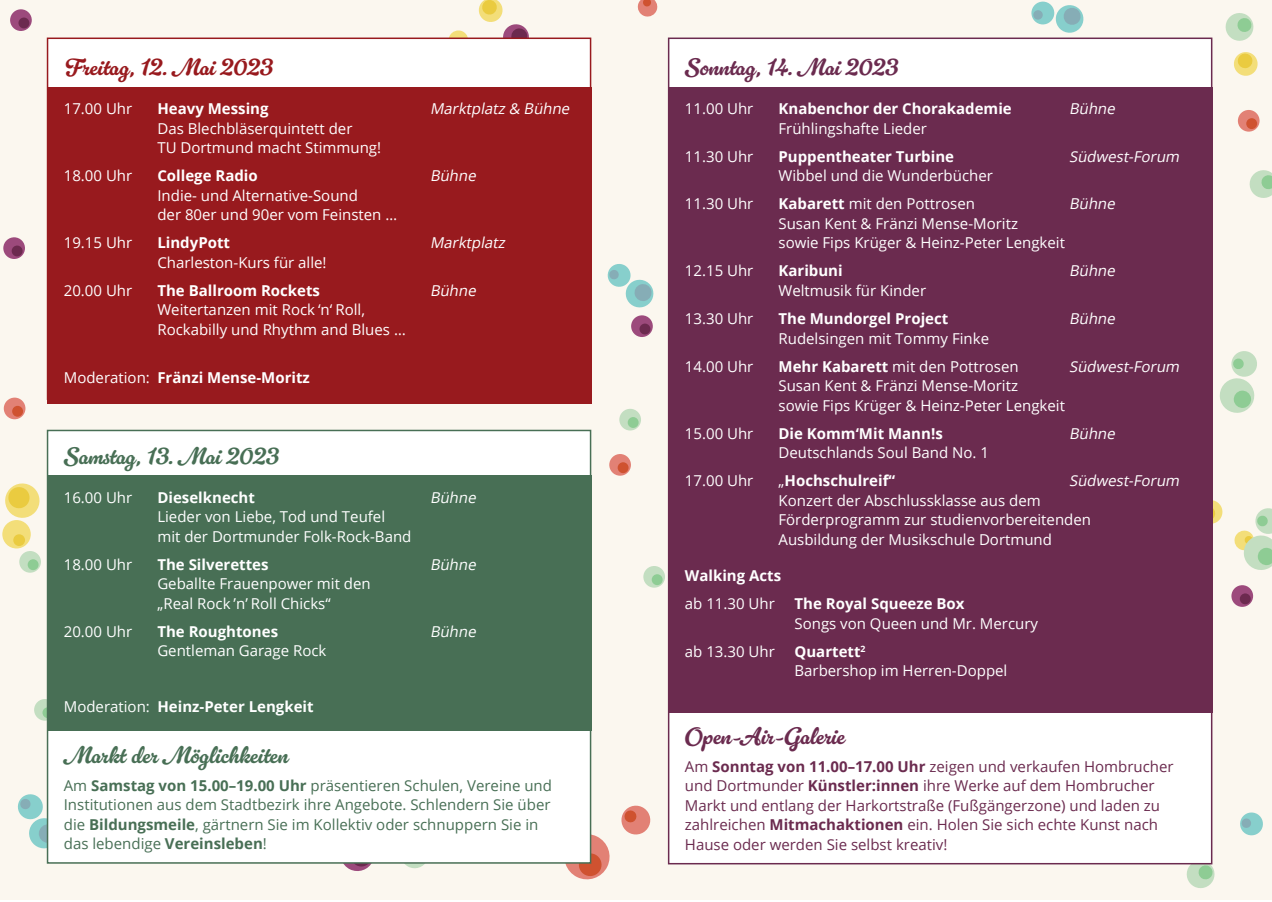
<style>
.page{position:relative;width:1272px;height:902px;background:#fff}
.page>*{position:absolute;margin:0;border:0;box-sizing:border-box;transform-origin:0 0}
.t1{font:24px "Gelato Luxe";color:#486f55}
.t2{font:24px "Gelato Luxe";color:#6b2b4f}
.t3{font:24px "Gelato Luxe";color:#981a1e}
.t4{font:15px/19.5px "Open Sans";color:#fff}
.t5{font:700 15px "Open Sans";color:#fff}
.t6{font:15px/19.5px "Open Sans";color:#6b2b4f}
.t7{font:15px/19.5px "Open Sans";color:#486f55}
.t8{font:italic 15px "Open Sans";color:#fff}
.s1{font-weight:400}
.s2{font-weight:700}
</style>
<div class="page">
<div style="left:0;top:0;width:1271px;height:899px;background:#fbf7ef"></div>
<svg style="left:5px;top:483px;width:35px;height:35px"></svg>
<div style="left:2px;top:520px;width:29px;height:28px;background:#f3de79;border-radius:50%"></div>
<div style="left:13px;top:534px;width:12px;height:12px;background:#eacb40;border-radius:50%"></div>
<svg style="left:1212px;top:498px;width:11px;height:27px"></svg>
<svg style="left:447px;top:30px;width:22px;height:8px"></svg>
<svg style="left:1234px;top:52px;width:24px;height:24px"></svg>
<svg style="left:302px;top:863px;width:74px;height:8px"></svg>
<svg style="left:477px;top:0;width:53px;height:38px"></svg>
<div style="left:631px;top:315px;width:22px;height:22px;background:#9c4a7c;border-radius:50%"></div>
<div style="left:639px;top:323px;width:11px;height:11px;background:#6c2a4f;border-radius:50%"></div>
<div style="left:1231px;top:585px;width:22px;height:22px;background:#9c4a7c;border-radius:50%"></div>
<div style="left:1239px;top:593px;width:11px;height:11px;background:#6c2a4f;border-radius:50%"></div>
<div style="left:10px;top:9px;width:22px;height:22px;background:#9c4a7c;border-radius:50%"></div>
<div style="left:18px;top:17px;width:11px;height:12px;background:#6c2a4f;border-radius:50%"></div>
<div style="left:3px;top:237px;width:22px;height:22px;background:#9c4a7c;border-radius:50%"></div>
<div style="left:12px;top:245px;width:11px;height:11px;background:#6c2a4f;border-radius:50%"></div>
<svg style="left:1219px;top:351px;width:38px;height:62px"></svg>
<div style="left:619px;top:408px;width:22px;height:22px;background:#c3dec1;border-radius:50%"></div>
<div style="left:627px;top:417px;width:11px;height:11px;background:#8ecc94;border-radius:50%"></div>
<div style="left:19px;top:550px;width:22px;height:23px;background:#c3dec1;border-radius:50%"></div>
<div style="left:28px;top:559px;width:11px;height:11px;background:#8ecc94;border-radius:50%"></div>
<svg style="left:399px;top:863px;width:31px;height:6px"></svg>
<svg style="left:1184px;top:858px;width:31px;height:30px"></svg>
<svg style="left:1225px;top:13px;width:29px;height:28px"></svg>
<svg style="left:621px;top:805px;width:30px;height:30px"></svg>
<svg style="left:561px;top:830px;width:49px;height:50px"></svg>
<svg style="left:637px;top:0;width:21px;height:17px"></svg>
<div style="left:609px;top:454px;width:22px;height:22px;background:#e28175;border-radius:50%"></div>
<div style="left:617px;top:462px;width:11px;height:11px;background:#cf5230;border-radius:50%"></div>
<div style="left:1237px;top:110px;width:22px;height:22px;background:#e28175;border-radius:50%"></div>
<div style="left:1246px;top:118px;width:11px;height:11px;background:#cf5230;border-radius:50%"></div>
<div style="left:4px;top:397px;width:22px;height:22px;background:#e28175;border-radius:50%"></div>
<div style="left:12px;top:406px;width:11px;height:11px;background:#cf5230;border-radius:50%"></div>
<svg style="left:607px;top:264px;width:47px;height:44px"></svg>
<svg style="left:1240px;top:812px;width:23px;height:24px"></svg>
<svg style="left:17px;top:792px;width:30px;height:56px"></svg>
<svg style="left:1054px;top:5px;width:30px;height:28px"></svg>
<div style="left:1031px;top:1px;width:23px;height:24px;background:#87cfcc;border-radius:50%"></div>
<div style="left:1033px;top:10px;width:9px;height:10px;background:#86adb6;border-radius:50%"></div>
<svg style="left:1234px;top:508px;width:37px;height:62px"></svg>
<div style="left:643px;top:565px;width:22px;height:22px;background:#c3dec1;border-radius:50%"></div>
<div style="left:651px;top:574px;width:11px;height:11px;background:#8ecc94;border-radius:50%"></div>
<div style="left:34px;top:698px;width:22px;height:22px;background:#c3dec1;border-radius:50%"></div>
<svg style="left:42px;top:707px;width:11px;height:11px"></svg>
<svg style="left:1249px;top:170px;width:22px;height:28px"></svg>
<div style="left:668px;top:38px;width:544px;height:826px;background:#fff;border:2px solid #6b2b4f"></div>
<div style="left:47px;top:38px;width:544px;height:362px;background:#fff;border:2px solid #981a1e"></div>
<div style="left:47px;top:429px;width:544px;height:434px;background:#fff;border:2px solid #486f55"></div>
<div style="left:47px;top:87px;width:544px;height:317px;background:#981a1e"></div>
<div style="left:47px;top:475px;width:544px;height:255px;background:#486f55"></div>
<div style="left:668px;top:87px;width:544px;height:625px;background:#6b2b4f"></div>
<h1 class="t3" style="left:64px;top:53px;width:211px">Freitag, 12. Mai 2023</h1>
<p class="t4" style="left:64px;top:99px;width:70px">17.00 Uhr</p>
<p class="t5" style="left:157px;top:98px;width:113px">Heavy Messing</p>
<p class="t8" style="left:430px;top:99px;width:144px">Marktplatz &amp; Bühne</p>
<p class="t4" style="left:157px;top:118px;width:225px">Das Blechbläserquintett der<br>TU Dortmund macht Stimmung!</p>
<p class="t4" style="left:64px;top:166px;width:70px">18.00 Uhr</p>
<p class="t5" style="left:157px;top:165px;width:102px">College Radio</p>
<p class="t8" style="left:430px;top:166px;width:51px">Bühne</p>
<p class="t4" style="left:157px;top:185px;width:241px">Indie- und Alternative-Sound<br>der 80er und 90er vom Feinsten …</p>
<p class="t4" style="left:64px;top:233px;width:70px">19.15 Uhr</p>
<p class="t5" style="left:157px;top:232px;width:74px">LindyPott</p>
<p class="t8" style="left:430px;top:233px;width:80px">Marktplatz</p>
<p class="t4" style="left:157px;top:252px;width:171px">Charleston-Kurs für alle!</p>
<p class="t4" style="left:64px;top:280px;width:70px">20.00 Uhr</p>
<p class="t5" style="left:157px;top:280px;width:164px">The Ballroom Rockets</p>
<p class="t8" style="left:430px;top:280px;width:51px">Bühne</p>
<p class="t4" style="left:157px;top:300px;width:250px">Weitertanzen mit Rock ‘n‘ Roll,<br>Rockabilly und Rhythm and Blues …</p>
<p class="t5" style="left:64px;top:366px;width:247px"><span class="s1">Moderation:</span> Fränzi Mense-Moritz</p>
<h1 class="t1" style="left:64px;top:441px;width:217px">Samstag, 13. Mai 2023</h1>
<p class="t4" style="left:64px;top:487px;width:70px">16.00 Uhr</p>
<p class="t5" style="left:157px;top:486px;width:99px">Dieselknecht</p>
<p class="t8" style="left:430px;top:487px;width:51px">Bühne</p>
<p class="t4" style="left:157px;top:506px;width:255px">Lieder von Liebe, Tod und Teufel mit der Dortmunder Folk-Rock-Band</p>
<p class="t4" style="left:64px;top:554px;width:70px">18.00 Uhr</p>
<p class="t5" style="left:157px;top:553px;width:113px">The Silverettes</p>
<p class="t8" style="left:430px;top:554px;width:51px">Bühne</p>
<p class="t4" style="left:157px;top:573px;width:215px">Geballte Frauenpower mit den „Real Rock ’n’ Roll Chicks“</p>
<p class="t4" style="left:64px;top:621px;width:70px">20.00 Uhr</p>
<p class="t5" style="left:157px;top:620px;width:122px">The Roughtones</p>
<p class="t8" style="left:430px;top:621px;width:51px">Bühne</p>
<p class="t4" style="left:157px;top:640px;width:171px">Gentleman Garage Rock</p>
<p class="t5" style="left:64px;top:696px;width:251px"><span class="s1">Moderation:</span> Heinz-Peter Lengkeit</p>
<h1 class="t1" style="left:64px;top:740px;width:226px">Markt der Möglichkeiten</h1>
<p class="t7" style="left:64px;top:775px;width:489px">Am <span class="s2">Samstag von 15.00–19.00 Uhr</span> präsentieren Schulen, Vereine und Institutionen aus dem Stadtbezirk ihre Angebote. Schlendern Sie über die <span class="s2">Bildungsmeile</span>, gärtnern Sie im Kollektiv oder schnuppern Sie in das lebendige <span class="s2">Vereinsleben</span>!</p>
<h1 class="t2" style="left:685px;top:53px;width:215px">Sonntag, 14. Mai 2023</h1>
<p class="t4" style="left:685px;top:99px;width:70px">11.00 Uhr</p>
<p class="t5" style="left:778px;top:98px;width:235px">Knabenchor der Chorakademie</p>
<p class="t8" style="left:1069px;top:99px;width:51px">Bühne</p>
<p class="t4" style="left:778px;top:118px;width:150px">Frühlingshafte Lieder</p>
<p class="t4" style="left:685px;top:146px;width:70px">11.30 Uhr</p>
<p class="t5" style="left:778px;top:146px;width:177px">Puppentheater Turbine</p>
<p class="t8" style="left:1069px;top:146px;width:115px">Südwest-Forum</p>
<p class="t4" style="left:778px;top:166px;width:216px">Wibbel und die Wunderbücher</p>
<p class="t4" style="left:685px;top:194px;width:70px">11.30 Uhr</p>
<p class="t4" style="left:778px;top:194px;width:198px"><span class="s2">Kabarett</span> mit den Pottrosen</p>
<p class="t8" style="left:1069px;top:194px;width:51px">Bühne</p>
<p class="t4" style="left:778px;top:213px;width:288px">Susan Kent &amp; Fränzi Mense-Moritz<br>sowie Fips Krüger &amp; Heinz-Peter Lengkeit</p>
<p class="t4" style="left:685px;top:261px;width:70px">12.15 Uhr</p>
<p class="t5" style="left:778px;top:260px;width:66px">Karibuni</p>
<p class="t8" style="left:1069px;top:261px;width:51px">Bühne</p>
<p class="t4" style="left:778px;top:280px;width:149px">Weltmusik für Kinder</p>
<p class="t4" style="left:685px;top:308px;width:70px">13.30 Uhr</p>
<p class="t5" style="left:778px;top:308px;width:171px">The Mundorgel Project</p>
<p class="t8" style="left:1069px;top:308px;width:51px">Bühne</p>
<p class="t4" style="left:778px;top:328px;width:212px">Rudelsingen mit Tommy Finke</p>
<p class="t4" style="left:685px;top:356px;width:70px">14.00 Uhr</p>
<p class="t4" style="left:778px;top:356px;width:242px"><span class="s2">Mehr Kabarett</span> mit den Pottrosen</p>
<p class="t8" style="left:1069px;top:356px;width:115px">Südwest-Forum</p>
<p class="t4" style="left:778px;top:375px;width:288px">Susan Kent &amp; Fränzi Mense-Moritz<br>sowie Fips Krüger &amp; Heinz-Peter Lengkeit</p>
<p class="t4" style="left:685px;top:423px;width:70px">15.00 Uhr</p>
<p class="t5" style="left:778px;top:422px;width:166px">Die Komm‘Mit Mann!s</p>
<p class="t8" style="left:1069px;top:423px;width:51px">Bühne</p>
<p class="t4" style="left:778px;top:442px;width:212px">Deutschlands Soul Band No. 1</p>
<p class="t4" style="left:685px;top:470px;width:70px">17.00 Uhr</p>
<p class="t5" style="left:778px;top:470px;width:118px"><span class="s1">„</span>Hochschulreif“</p>
<p class="t8" style="left:1069px;top:470px;width:115px">Südwest-Forum</p>
<p class="t4" style="left:778px;top:490px;width:314px">Konzert der Abschlussklasse aus dem<br>Förderprogramm zur studienvorbereitenden<br>Ausbildung der Musikschule Dortmund</p>
<p class="t5" style="left:685px;top:565px;width:98px">Walking Acts</p>
<p class="t4" style="left:685px;top:593px;width:91px">ab 11.30 Uhr</p>
<p class="t5" style="left:794px;top:593px;width:172px">The Royal Squeeze Box</p>
<p class="t4" style="left:794px;top:613px;width:245px">Songs von Queen und Mr. Mercury</p>
<p class="t4" style="left:685px;top:641px;width:91px">ab 13.30 Uhr</p>
<p class="t4" style="left:794px;top:641px;width:214px"><span class="s2">Quartett</span><sup>2<br></sup>Barbershop im Herren-Doppel</p>
<h1 class="t2" style="left:685px;top:721px;width:162px">Open-Air-Galerie</h1>
<p class="t6" style="left:685px;top:756px;width:490px">Am <span class="s2">Sonntag von 11.00–17.00 Uhr</span> zeigen und verkaufen Hombrucher und Dortmunder <span class="s2">Künstler:innen</span> ihre Werke auf dem Hombrucher Markt und entlang der Harkortstraße (Fußgängerzone) und laden zu zahlreichen <span class="s2">Mitmachaktionen</span> ein. Holen Sie sich echte Kunst nach Hause oder werden Sie selbst kreativ!</p>
</div>
